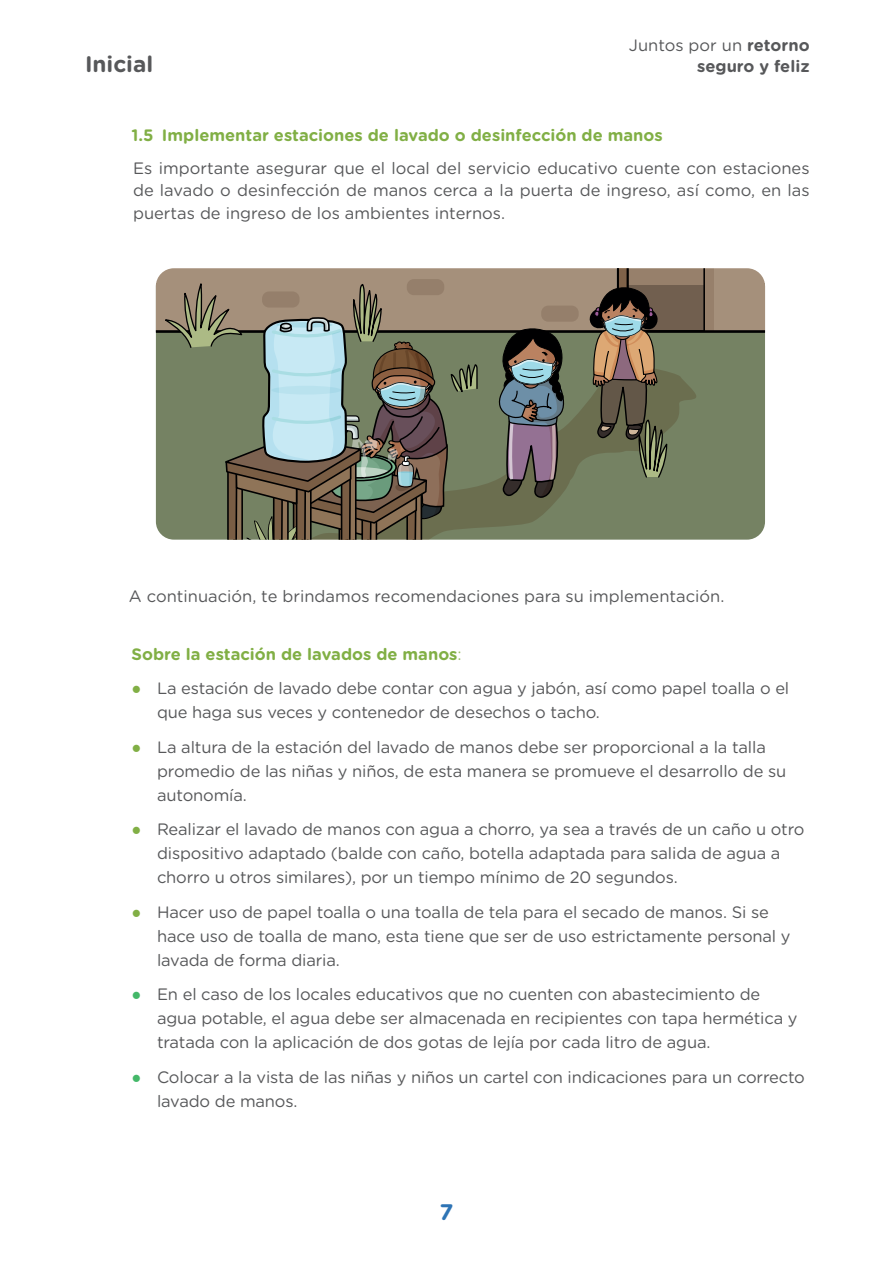
<style>
.page{position:relative;width:893px;height:1263px;background:#fff}
.page>*{position:absolute;margin:0;border:0;box-sizing:border-box;transform-origin:0 0}
.t1{font:700 22.5px "Gotham Rounded";color:#57585a}
.t2{font:700 22.5px "Gotham Rounded";color:#2e74b5}
.Cuerpo_de_Texto_just{font:16.5px/24px "Gotham Rounded";letter-spacing:-.01em;color:#57585a}
.Cuerpo_de_Texto_just-2{font:700 16.5px "Gotham Rounded";color:#81af45}
.t3{font:700 16.5px "Gotham Rounded";color:#57585a}
.s1{font-weight:700}
.s2{font-weight:400;color:#9abf6a}
.s3{font-family:"Calibri";font-weight:700;color:#81af45}
.s4{font-family:"Calibri";font-weight:700;color:#44b869}
</style>
<div class="page">
<svg style="left:156px;top:268px;width:609px;height:272px;background:#7c7d68"></svg>
<p class="Cuerpo_de_Texto_just" style="left:629px;top:33px;width:182px">Juntos por un <span class="s1">retorno</span></p>
<h1 class="t1" style="left:85px;top:48px;width:70px">Inicial</h1>
<p class="t3" style="left:697px;top:54px;width:114px">seguro y feliz</p>
<p class="Cuerpo_de_Texto_just-2" style="left:132px;top:123px;width:533px">1.5 Implementar estaciones de lavado o desinfección de manos</p>
<p class="Cuerpo_de_Texto_just" style="left:133px;top:156px;width:678px;line-height:22.5px;text-align:justify">Es importante asegurar que el local del servicio educativo cuente con estaciones de lavado o desinfección de manos cerca a la puerta de ingreso, así como, en las puertas de ingreso de los ambientes internos.</p>
<p class="Cuerpo_de_Texto_just" style="left:129px;top:584px;width:597px">A continuación, te brindamos recomendaciones para su implementación.</p>
<p class="Cuerpo_de_Texto_just-2" style="left:132px;top:642px;width:332px">Sobre la estación de lavados de manos<span class="s2">:</span></p>
<p class="Cuerpo_de_Texto_just" style="left:157px;top:675px;width:634px;text-indent:-26px"><span class="s3">●</span> La estación de lavado debe contar con agua y jabón, así como papel toalla o el que haga sus veces y contenedor de desechos o tacho.</p>
<p class="Cuerpo_de_Texto_just" style="left:157px;top:734px;width:631px;text-indent:-26px"><span class="s3">●</span> La altura de la estación del lavado de manos debe ser proporcional a la talla promedio de las niñas y niños, de esta manera se promueve el desarrollo de su autonomía.</p>
<p class="Cuerpo_de_Texto_just" style="left:157px;top:816px;width:649px;text-indent:-26px"><span class="s3">●</span> Realizar el lavado de manos con agua a chorro, ya sea a través de un caño u otro dispositivo adaptado (balde con caño, botella adaptada para salida de agua a chorro u otros similares), por un tiempo mínimo de 20 segundos.</p>
<p class="Cuerpo_de_Texto_just" style="left:157px;top:899px;width:635px;text-indent:-26px"><span class="s3">●</span> Hacer uso de papel toalla o una toalla de tela para el secado de manos. Si se hace uso de toalla de mano, esta tiene que ser de uso estrictamente personal y lavada de forma diaria.</p>
<p class="Cuerpo_de_Texto_just" style="left:157px;top:981px;width:642px;text-indent:-26px"><span class="s4">●</span> En el caso de los locales educativos que no cuenten con abastecimiento de agua potable, el agua debe ser almacenada en recipientes con tapa hermética y tratada con la aplicación de dos gotas de lejía por cada litro de agua.</p>
<p class="Cuerpo_de_Texto_just" style="left:157px;top:1064px;width:649px;text-indent:-26px"><span class="s4">●</span> Colocar a la vista de las niñas y niños un cartel con indicaciones para un correcto lavado de manos.</p>
<h1 class="t2" style="left:439px;top:1195px;width:15px">7</h1>
</div>
